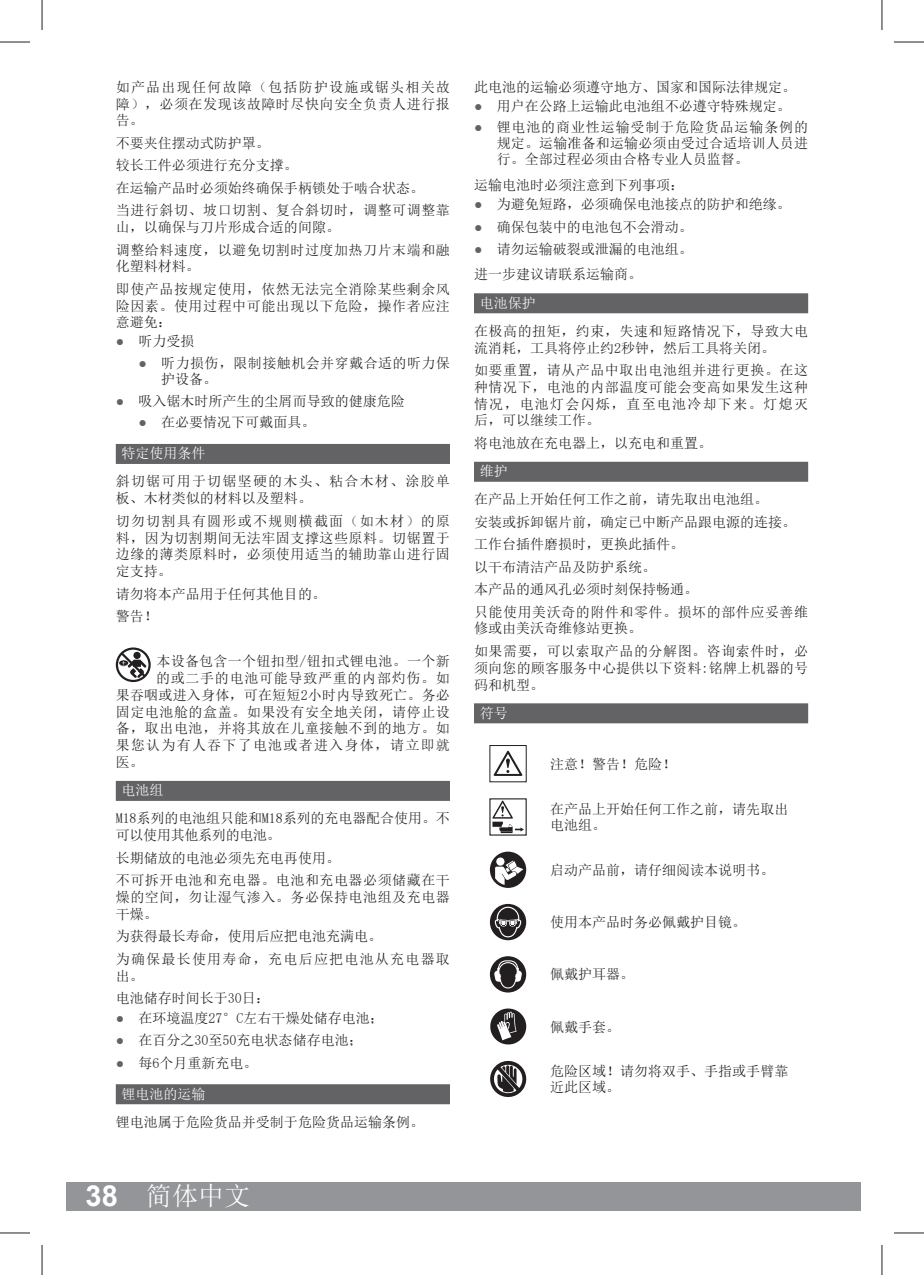
<style>
.page{position:relative;width:924px;height:1275px;background:#fff}
.page>*{position:absolute;margin:0;border:0;box-sizing:border-box;transform-origin:0 0}
.t1{font:26px "Sim Sun";color:#fff}
.t2{font:14px/16.8px "Sim Sun";color:#231f20}
.t3{font:14px/22.4px "Sim Sun";letter-spacing:.04em;color:#231f20}
.t4{font:14px/16.8px "Sim Sun";letter-spacing:.09em;color:#231f20}
.t5{font:14px/16.8px "Sim Sun";letter-spacing:.02em;color:#231f20}
.t6{font:14px/16px "Sim Sun";letter-spacing:.03em;color:#231f20}
.t7{font:14px "Sim Sun";color:#fff}
.t8{font:14px "Sim Sun";letter-spacing:.025em;color:#231f20}
.t9{font:14px "Sim Sun";letter-spacing:.05em;color:#231f20}
.s1{font-family:"Arial";color:#636366}
.s2{font-family:"Arial";font-weight:700;font-size:29px}
</style>
<div class="page">
<div style="left:66px;top:1182px;width:794px;height:28px;background:#939598"></div>
<div style="left:116px;top:444px;width:334px;height:20px;background:#636366"></div>
<div style="left:116px;top:781px;width:334px;height:20px;background:#636366"></div>
<div style="left:116px;top:1084px;width:334px;height:20px;background:#636366"></div>
<svg style="left:116px;top:647px;width:35px;height:35px"></svg>
<div style="left:474px;top:293px;width:333px;height:20px;background:#636366"></div>
<div style="left:474px;top:462px;width:333px;height:20px;background:#636366"></div>
<div style="left:474px;top:703px;width:333px;height:20px;background:#636366"></div>
<svg style="left:493px;top:750px;width:29px;height:26px"></svg>
<svg style="left:492px;top:800px;width:31px;height:33px"></svg>
<svg style="left:489px;top:851px;width:37px;height:37px"></svg>
<svg style="left:496px;top:857px;width:8px;height:8px"></svg>
<svg style="left:495px;top:860px;width:28px;height:25px"></svg>
<svg style="left:489px;top:904px;width:37px;height:36px"></svg>
<svg style="left:494px;top:906px;width:27px;height:31px"></svg>
<svg style="left:489px;top:956px;width:37px;height:36px"></svg>
<svg style="left:493px;top:959px;width:29px;height:30px"></svg>
<svg style="left:490px;top:1008px;width:36px;height:37px"></svg>
<svg style="left:490px;top:1061px;width:36px;height:36px"></svg>
<hr style="left:0;top:42px;width:30px;height:1px;background:#231f20">
<hr style="left:893px;top:42px;width:30px;height:1px;background:#231f20">
<hr style="left:0;top:1232px;width:30px;height:1px;background:#231f20">
<hr style="left:893px;top:1232px;width:30px;height:1px;background:#231f20">
<hr style="left:42px;top:0;width:1px;height:30px;background:#231f20">
<hr style="left:42px;top:1245px;width:1px;height:30px;background:#231f20">
<hr style="left:881px;top:0;width:1px;height:30px;background:#231f20">
<hr style="left:881px;top:1245px;width:1px;height:30px;background:#231f20">
<p class="t2" style="left:116px;top:78px;width:335px;text-align:justify">如产品出现任何故障（包括防护设施或锯头相关故障），必须在发现该故障时尽快向安全负责人进行报告。</p>
<p class="t2" style="left:116px;top:132px;width:335px;line-height:22.4px">不要夹住摆动式防护罩。<br>较长工件必须进行充分支撑。<br>在运输产品时必须始终确保手柄锁处于啮合状态。<br>当进行斜切、坡口切割、复合斜切时，调整可调整靠</p>
<p class="t3" style="left:116px;top:216px;width:335px">山，以确保与刀片形成合适的间隙。<br>调整给料速度，以避免切割时过度加热刀片末端和融</p>
<p class="t3" style="left:116px;top:255px;width:335px">化塑料材料。<br>即使产品按规定使用，依然无法完全消除某些剩余风</p>
<p class="t3" style="left:116px;top:297px;width:335px;line-height:16.8px">险因素。使用过程中可能出现以下危险，操作者应注意避免：</p>
<p class="t2" style="left:116px;top:333px;width:80px"><span class="s1">●</span> 听力受损</p>
<p class="t6" style="left:161px;top:355px;width:290px;text-indent:-23px"><span class="s1">●</span> 听力损伤，限制接触机会并穿戴合适的听力保护设备。</p>
<p class="t2" style="left:116px;top:392px;width:290px"><span class="s1">●</span> 吸入锯木时所产生的尘屑而导致的健康危险</p>
<p class="t2" style="left:138px;top:414px;width:178px"><span class="s1">●</span> 在必要情况下可戴面具。</p>
<p class="t7" style="left:121px;top:446px;width:86px">特定使用条件</p>
<p class="t4" style="left:116px;top:473px;width:335px">斜切锯可用于切锯坚硬的木头、粘合木材、涂胶单板、木材类似的材料以及塑料。</p>
<p class="t2" style="left:116px;top:512px;width:335px;text-align:justify">切勿切割具有圆形或不规则横截面（如木材）的原料，因为切割期间无法牢固支撑这些原料。切锯置于边缘的薄类原料时，必须使用适当的辅助靠山进行固定支持。</p>
<p class="t2" style="left:116px;top:582px;width:212px;line-height:22.4px">请勿将本产品用于任何其他目的。警告！</p>
<p class="t8" style="left:156px;top:654px;width:295px">本设备包含一个钮扣型/钮扣式锂电池。一个新</p>
<p class="t9" style="left:156px;top:671px;width:295px">的或二手的电池可能导致严重的内部灼伤。如</p>
<p class="t2" style="left:116px;top:686px;width:335px">果吞咽或进入身体，可在短短2小时内导致死亡。务必</p>
<p class="t3" style="left:116px;top:700px;width:335px">固定电池舱的盒盖。如果没有安全地关闭，请停止设</p>
<p class="t3" style="left:116px;top:717px;width:335px">备，取出电池，并将其放在儿童接触不到的地方。如</p>
<p class="t4" style="left:116px;top:737px;width:335px">果您认为有人吞下了电池或者进入身体，请立即就</p>
<p class="t2" style="left:116px;top:753px;width:29px">医。</p>
<p class="t7" style="left:121px;top:783px;width:43px">电池组</p>
<p class="t2" style="left:116px;top:810px;width:335px">M18系列的电池组只能和M18系列的充电器配合使用。不可以使用其他系列的电池。</p>
<p class="t3" style="left:116px;top:846px;width:335px">长期储放的电池必须先充电再使用。<br>不可拆开电池和充电器。电池和充电器必须储藏在干</p>
<p class="t3" style="left:116px;top:888px;width:335px;line-height:16.8px">燥的空间，勿让湿气渗入。务必保持电池组及充电器干燥。</p>
<p class="t4" style="left:116px;top:925px;width:335px;line-height:22.4px">为获得最长寿命，使用后应把电池充满电。<br>为确保最长使用寿命，充电后应把电池从充电器取</p>
<p class="t2" style="left:116px;top:964px;width:156px;line-height:22.4px">出。<br>电池储存时间长于30日：</p>
<p class="t2" style="left:116px;top:1009px;width:269px"><span class="s1">●</span> 在环境温度27°C左右干燥处储存电池；</p>
<p class="t2" style="left:116px;top:1031px;width:248px"><span class="s1">●</span> 在百分之30至50充电状态储存电池；</p>
<p class="t2" style="left:116px;top:1054px;width:143px"><span class="s1">●</span> 每6个月重新充电。</p>
<p class="t7" style="left:121px;top:1086px;width:85px">锂电池的运输</p>
<p class="t2" style="left:116px;top:1113px;width:310px">锂电池属于危险货品并受制于危险货品运输条例。</p>
<h1 class="t1" style="left:85px;top:1182px;width:166px"><span class="s2">38</span> 简体中文</h1>
<p class="t2" style="left:474px;top:78px;width:323px">此电池的运输必须遵守地方、国家和国际法律规定。</p>
<p class="t2" style="left:474px;top:97px;width:318px"><span class="s1">●</span> 用户在公路上运输此电池组不必遵守特殊规定。</p>
<p class="t2" style="left:496px;top:119px;width:313px;line-height:16px;text-align:justify;text-indent:-23px"><span class="s1">●</span> 锂电池的商业性运输受制于危险货品运输条例的规定。运输准备和运输必须由受过合适培训人员进行。全部过程必须由合格专业人员监督。</p>
<p class="t2" style="left:474px;top:176px;width:211px">运输电池时必须注意到下列事项：</p>
<p class="t2" style="left:474px;top:196px;width:318px"><span class="s1">●</span> 为避免短路，必须确保电池接点的防护和绝缘。</p>
<p class="t2" style="left:474px;top:218px;width:220px"><span class="s1">●</span> 确保包装中的电池包不会滑动。</p>
<p class="t2" style="left:474px;top:236px;width:220px;line-height:25.4px"><span class="s1">●</span> 请勿运输破裂或泄漏的电池组。进一步建议请联系运输商。</p>
<p class="t7" style="left:479px;top:295px;width:58px">电池保护</p>
<p class="t5" style="left:474px;top:322px;width:335px">在极高的扭矩，约束，失速和短路情况下，导致大电流消耗，工具将停止约2秒钟，然后工具将关闭。</p>
<p class="t2" style="left:474px;top:361px;width:335px;text-align:justify">如要重置，请从产品中取出电池组并进行更换。在这种情况下，电池的内部温度可能会变高如果发生这种情况，电池灯会闪烁，直至电池冷却下来。灯熄灭后，可以继续工作。</p>
<p class="t2" style="left:474px;top:434px;width:239px">将电池放在充电器上，以充电和重置。</p>
<p class="t7" style="left:479px;top:464px;width:29px">维护</p>
<p class="t2" style="left:474px;top:488px;width:335px;line-height:22.4px">在产品上开始任何工作之前，请先取出电池组。<br>安装或拆卸锯片前，确定已中断产品跟电源的连接。工作台插件磨损时，更换此插件。<br>以干布清洁产品及防护系统。<br>本产品的通风孔必须时刻保持畅通。<br>只能使用美沃奇的附件和零件。损坏的部件应妥善维</p>
<p class="t3" style="left:474px;top:617px;width:335px">修或由美沃奇维修站更换。<br>如果需要，可以索取产品的分解图。咨询索件时，必</p>
<p class="t2" style="left:474px;top:659px;width:335px">须向您的顾客服务中心提供以下资料:铭牌上机器的号码和机型。</p>
<p class="t7" style="left:479px;top:705px;width:29px">符号</p>
<p class="t2" style="left:550px;top:755px;width:127px">注意！警告！危险！</p>
<p class="t2" style="left:550px;top:800px;width:239px">在产品上开始任何工作之前，请先取出电池组。</p>
<p class="t2" style="left:550px;top:861px;width:225px">启动产品前，请仔细阅读本说明书。</p>
<p class="t2" style="left:550px;top:913px;width:197px">使用本产品时务必佩戴护目镜。</p>
<p class="t2" style="left:550px;top:966px;width:85px">佩戴护耳器。</p>
<p class="t2" style="left:550px;top:1018px;width:71px">佩戴手套。</p>
<p class="t2" style="left:550px;top:1062px;width:239px">危险区域！请勿将双手、手指或手臂靠近此区域。</p>
</div>
